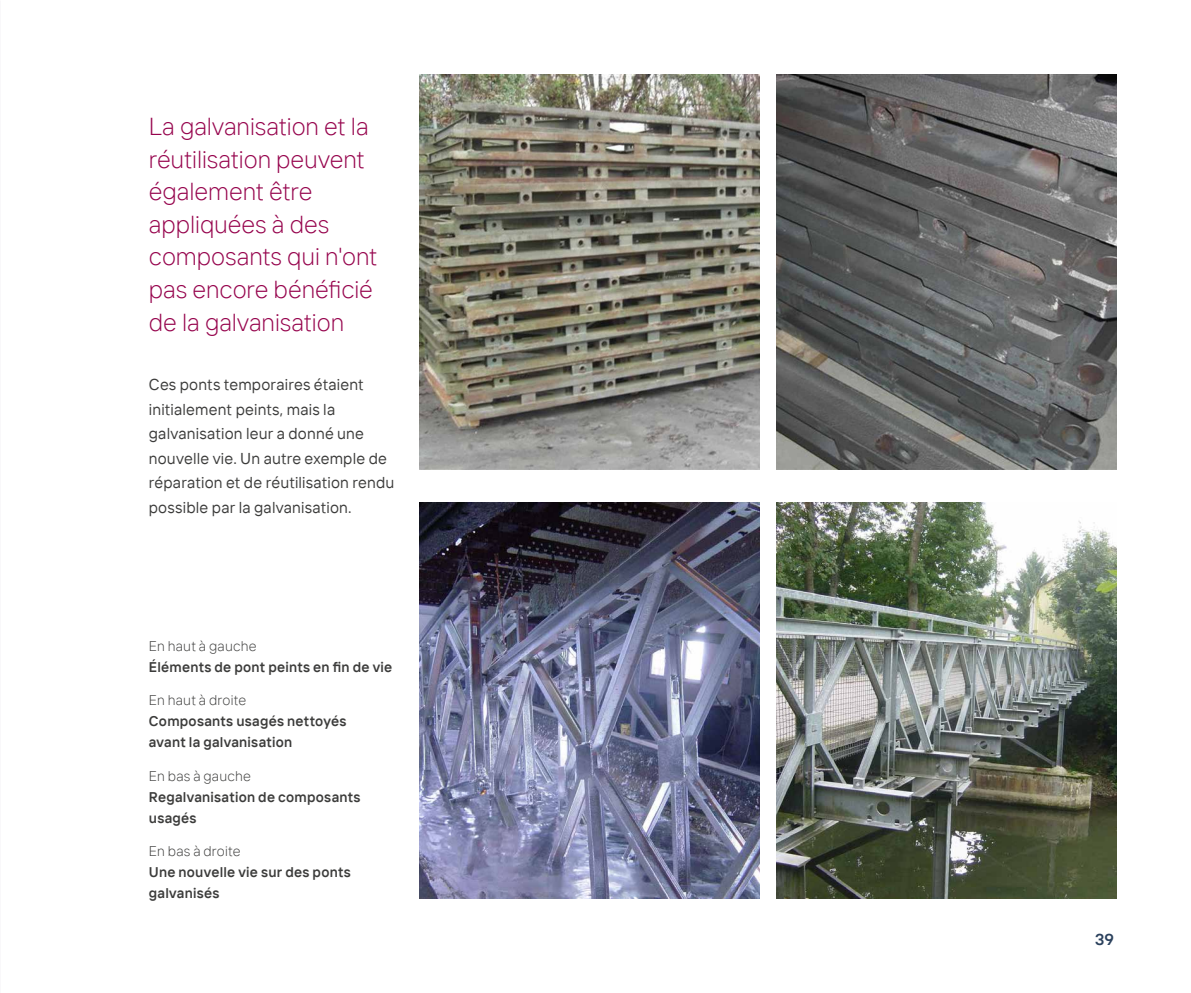
<style>
.page{position:relative;width:1191px;height:993px;background:#fff}
.page>*{position:absolute;margin:0;border:0;box-sizing:border-box;transform-origin:0 0}
.t1{font:300 24.5px/32.6px "TT Interphases";color:#96044d}
.t2{font:15.75px/24.5px "TT Interphases";letter-spacing:.01em;color:#3c3c3b}
.t3{font:600 15.75px "TT Interphases";color:#2b415d}
.t4{font:600 14px/21px "TT Interphases";letter-spacing:.015em;color:#3c3c3b}
.t5{font:300 14px "TT Interphases";letter-spacing:.015em;color:#3c3c3b}
</style>
<div class="page">
<img style="left:777px;top:503px;width:339px;height:394px">
<img style="left:419px;top:74px;width:340px;height:395px">
<img style="left:419px;top:503px;width:340px;height:394px">
<img style="left:777px;top:74px;width:339px;height:395px">
<h1 class="t1" style="left:149px;top:110px;width:230px">La galvanisation et la réutilisation peuvent également être appliquées à des composants qui n'ont pas encore bénéficié de la galvanisation</h1>
<p class="t2" style="left:149px;top:372px;width:247px">Ces ponts temporaires étaient initialement peints, mais la galvanisation leur a donné une nouvelle vie. Un autre exemple de réparation et de réutilisation rendu possible par la galvanisation.</p>
<p class="t5" style="left:149px;top:636px;width:109px">En haut à gauche</p>
<p class="t4" style="left:149px;top:655px;width:245px">Éléments de pont peints en fin de vie</p>
<p class="t5" style="left:149px;top:691px;width:99px">En haut à droite</p>
<p class="t4" style="left:149px;top:710px;width:199px">Composants usagés nettoyés avant la galvanisation</p>
<p class="t5" style="left:149px;top:766px;width:104px">En bas à gauche</p>
<p class="t4" style="left:149px;top:785px;width:213px">Regalvanisation de composants usagés</p>
<p class="t5" style="left:149px;top:842px;width:93px">En bas à droite</p>
<p class="t4" style="left:149px;top:861px;width:203px">Une nouvelle vie sur des ponts galvanisés</p>
<p class="t3" style="left:1095px;top:929px;width:20px">39</p>
</div>
